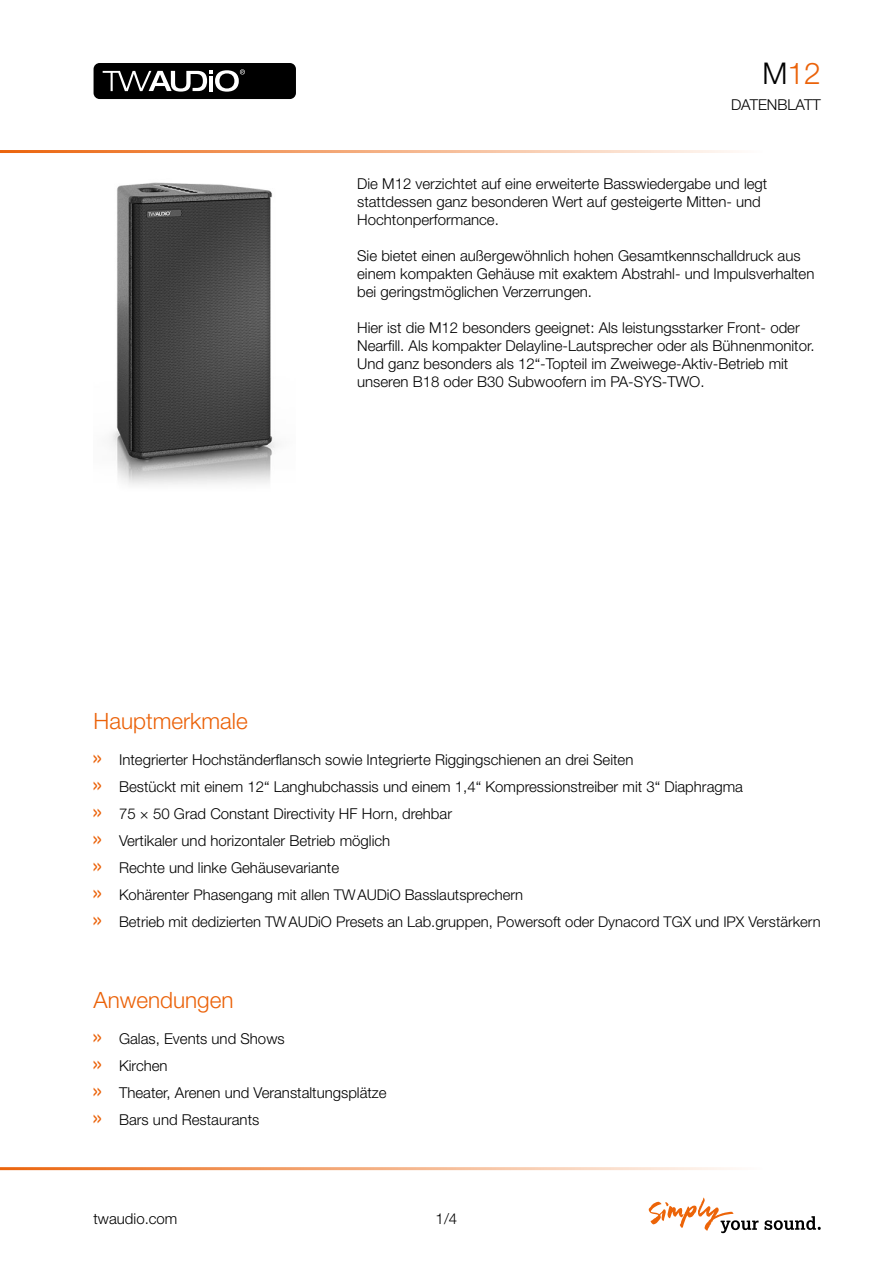
<style>
.page{position:relative;width:893px;height:1263px;background:#fff}
.page>*{position:absolute;margin:0;border:0;box-sizing:border-box;transform-origin:0 0}
.t1{font:300 30px "Helvetica Neue LT Std";color:#eb6209}
.t2{font:300 22.5px "Helvetica Neue LT Std";color:#eb6209}
.t3{font:700 18px/27px "Lexia";color:#eb6209;text-align:justify;scale:.4 1}
.t4{font:300 15px/18px "Helvetica Neue LT Std";color:#000}
.t5{font:300 14.85px/27px "Helvetica Neue LT Std";color:#000}
.s1{color:#000}
.s2{font-family:"Lexia";font-weight:700;font-size:18px;color:#eb6209}
</style>
<div class="page">
<div style="left:94px;top:63px;width:202px;height:36px;background:#000;border-radius:6px"></div>
<svg style="left:103px;top:69px;width:142px;height:23px"></svg>
<svg style="left:649px;top:1197px;width:172px;height:36px"></svg>
<hr style="left:0;top:150px;width:763px;height:3px;background:#eb6209">
<hr style="left:0;top:1167px;width:763px;height:3px;background:#eb6209">
<img style="left:110px;top:182px;width:168px;height:303px">
<h1 class="t1" style="left:762px;top:55px;width:60px"><span class="s1">M</span>12</h1>
<p class="t4" style="left:731px;top:95px;width:91px">DATENBLATT</p>
<p class="t4" style="left:357px;top:174px;width:412px">Die M12 verzichtet auf eine erweiterte Basswiedergabe und legt stattdessen ganz besonderen Wert auf gesteigerte Mitten- und<br>Hochtonperformance.</p>
<p class="t4" style="left:357px;top:246px;width:459px">Sie bietet einen außergewöhnlich hohen Gesamtkennschalldruck aus einem kompakten Gehäuse mit exaktem Abstrahl- und Impulsverhalten bei geringstmöglichen Verzerrungen.</p>
<p class="t4" style="left:357px;top:318px;width:459px">Hier ist die M12 besonders geeignet: Als leistungsstarker Front- oder Nearfill. Als kompakter Delayline-Lautsprecher oder als Bühnenmonitor.<br>Und ganz besonders als 12“-Topteil im Zweiwege-Aktiv-Betrieb mit unseren B18 oder B30 Subwoofern im PA-SYS-TWO.</p>
<h2 class="t2" style="left:94px;top:707px;width:156px">Hauptmerkmale</h2>
<p class="t4" style="left:94px;top:750px;width:541px"><span class="s2">&gt;&gt;</span> Integrierter Hochständerflansch sowie Integrierte Riggingschienen an drei Seiten</p>
<p class="t4" style="left:94px;top:777px;width:651px"><span class="s2">&gt;&gt;</span> Bestückt mit einem 12“ Langhubchassis und einem 1,4“ Kompressionstreiber mit 3“ Diaphragma</p>
<p class="t3" style="left:94px;top:799px;width:21px">&gt;&gt; &gt;&gt; &gt;&gt; &gt;&gt; &gt;&gt;</p>
<p class="t4" style="left:119px;top:804px;width:334px">75 × 50 Grad Constant Directivity HF Horn, drehbar</p>
<p class="t4" style="left:119px;top:831px;width:273px">Vertikaler und horizontaler Betrieb möglich</p>
<p class="t4" style="left:119px;top:858px;width:222px">Rechte und linke Gehäusevariante</p>
<p class="t5" style="left:119px;top:881px;width:703px">Kohärenter Phasengang mit allen TWAUDiO Basslautsprechern<br>Betrieb mit dedizierten TWAUDiO Presets an Lab.gruppen, Powersoft oder Dynacord TGX und IPX Verstärkern</p>
<h2 class="t2" style="left:94px;top:986px;width:142px">Anwendungen</h2>
<p class="t3" style="left:94px;top:1024px;width:21px">&gt;&gt;</p>
<p class="t4" style="left:119px;top:1029px;width:167px">Galas, Events und Shows</p>
<p class="t3" style="left:94px;top:1051px;width:21px">&gt;&gt;</p>
<p class="t4" style="left:119px;top:1056px;width:50px">Kirchen</p>
<p class="t3" style="left:94px;top:1078px;width:21px">&gt;&gt;</p>
<p class="t4" style="left:119px;top:1083px;width:269px">Theater, Arenen und Veranstaltungsplätze</p>
<p class="t3" style="left:94px;top:1105px;width:21px">&gt;&gt;</p>
<p class="t4" style="left:119px;top:1110px;width:142px">Bars und Restaurants</p>
<p class="t4" style="left:94px;top:1209px;width:85px">twaudio.com</p>
<p class="t4" style="left:436px;top:1209px;width:23px">1/4</p>
</div>
